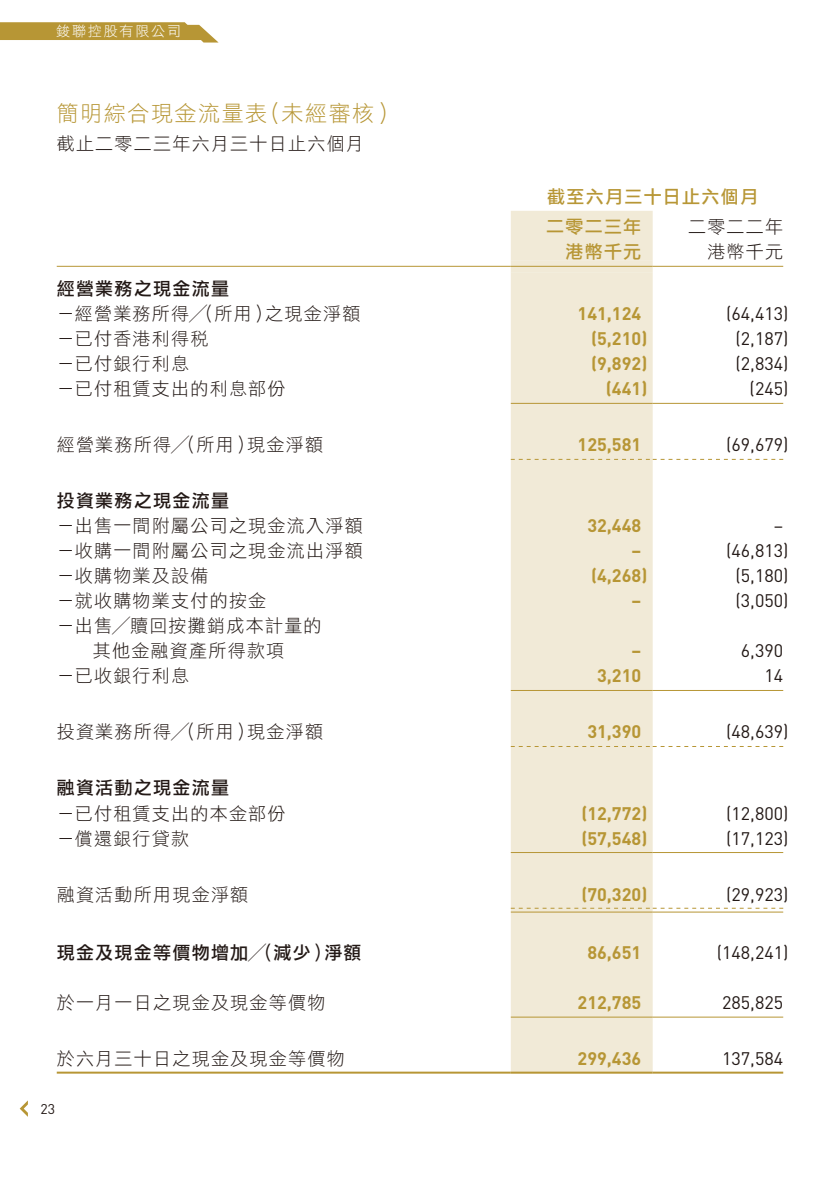
<style>
.page{position:relative;width:840px;height:1191px;background:#fff}
.page>*{position:absolute;margin:0;border:0;box-sizing:border-box;transform-origin:0 0}
.t1{font:22px "DF Li Hei Std W3 E Ten B5 H";letter-spacing:.07em;color:#b79635}
.t2{font:18px/25px "DF Li Hei Std W3 E Ten B5 H";letter-spacing:.07em;color:#231916;text-align:center}
.t3{font:18px "DIN";color:#231916}
.t4{font:700 18px "DIN";color:#b79635}
.t5{font:18px "DF Li Hei Std W5 E Ten B5 H";letter-spacing:.07em;color:#231916}
.t6{font:18px/30.6px "DF Li Hei Std W5 E Ten B5 H";letter-spacing:.07em;color:#b79635}
.t7{font:14px "DF Li Hei Std W3 E Ten B5 H";letter-spacing:.13em;color:#fff}
.t8{font:14px "DIN";color:#231916}
</style>
<div class="page">
<svg style="left:0;top:22px;width:218px;height:21px"></svg>
<svg style="left:20px;top:1100px;width:8px;height:16px"></svg>
<div style="left:510px;top:211px;width:142px;height:860px;background:#f1ead7"></div>
<svg style="left:510px;top:261px;width:142px;height:12px;background:#f0e8d4"></svg>
<hr style="left:57px;top:266px;width:453px;height:1px;background:#b79635">
<hr style="left:510px;top:266px;width:142px;height:1px;background:#b79635">
<hr style="left:652px;top:266px;width:130px;height:1px;background:#b79635">
<hr style="left:510px;top:403px;width:142px;height:1px;background:#b79635">
<hr style="left:652px;top:403px;width:130px;height:1px;background:#b79635">
<svg style="left:510px;top:459px;width:272px;height:1px"></svg>
<hr style="left:510px;top:690px;width:142px;height:1px;background:#b79635">
<hr style="left:652px;top:690px;width:130px;height:1px;background:#b79635">
<svg style="left:510px;top:746px;width:272px;height:1px"></svg>
<hr style="left:510px;top:852px;width:142px;height:1px;background:#b79635">
<hr style="left:652px;top:852px;width:130px;height:1px;background:#b79635">
<hr style="left:510px;top:911px;width:142px;height:1px;background:#b79635">
<svg style="left:510px;top:907px;width:272px;height:1px"></svg>
<hr style="left:652px;top:911px;width:130px;height:1px;background:#b79635">
<hr style="left:510px;top:1016px;width:142px;height:1px;background:#b79635">
<hr style="left:652px;top:1016px;width:130px;height:1px;background:#b79635">
<hr style="left:57px;top:1071px;width:453px;height:2px;background:#b79635">
<hr style="left:510px;top:1071px;width:142px;height:2px;background:#b79635">
<hr style="left:652px;top:1071px;width:130px;height:2px;background:#b79635">
<p class="t7" style="left:56px;top:26px;width:126px">鋑聯控股有限公司</p>
<p class="t1" style="left:57px;top:104px;width:341px">簡明綜合現金流量表（未經審核）</p>
<p class="t2" style="left:57px;top:133px;width:308px">截止二零二三年六月三十日止六個月</p>
<p class="t6" style="left:546px;top:183px;width:213px">截至六月三十日止六個月二零二三年</p>
<p class="t2" style="left:687px;top:216px;width:97px">二零二二年</p>
<p class="t6" style="left:565px;top:239px;width:77px">港幣千元</p>
<p class="t2" style="left:707px;top:241px;width:77px">港幣千元</p>
<p class="t5" style="left:57px;top:282px;width:174px">經營業務之現金流量</p>
<p class="t2" style="left:57px;top:303px;width:305px">－經營業務所得╱（所用）之現金淨額</p>
<p class="t4" style="left:577px;top:302px;width:65px">141,124</p>
<p class="t3" style="left:725px;top:307px;width:64px">(64,413)</p>
<p class="t2" style="left:57px;top:328px;width:153px">－已付香港利得稅</p>
<p class="t4" style="left:590px;top:327px;width:58px">(5,210)</p>
<p class="t3" style="left:735px;top:332px;width:55px">(2,187)</p>
<p class="t2" style="left:57px;top:353px;width:134px">－已付銀行利息</p>
<p class="t4" style="left:590px;top:352px;width:58px">(9,892)</p>
<p class="t3" style="left:735px;top:357px;width:55px">(2,834)</p>
<p class="t2" style="left:57px;top:378px;width:230px">－已付租賃支出的利息部份</p>
<p class="t4" style="left:605px;top:377px;width:43px">(441)</p>
<p class="t3" style="left:749px;top:382px;width:40px">(245)</p>
<p class="t2" style="left:57px;top:434px;width:268px">經營業務所得╱（所用）現金淨額</p>
<p class="t4" style="left:577px;top:433px;width:65px">125,581</p>
<p class="t3" style="left:725px;top:438px;width:64px">(69,679)</p>
<p class="t5" style="left:57px;top:494px;width:174px">投資業務之現金流量</p>
<p class="t2" style="left:57px;top:515px;width:307px">－出售一間附屬公司之現金流入淨額</p>
<p class="t4" style="left:587px;top:514px;width:55px">32,448</p>
<p class="t3" style="left:773px;top:519px;width:11px">–</p>
<p class="t2" style="left:57px;top:540px;width:307px">－收購一間附屬公司之現金流出淨額</p>
<p class="t4" style="left:631px;top:539px;width:11px">–</p>
<p class="t3" style="left:725px;top:544px;width:64px">(46,813)</p>
<p class="t2" style="left:57px;top:565px;width:153px">－收購物業及設備</p>
<p class="t4" style="left:590px;top:564px;width:58px">(4,268)</p>
<p class="t3" style="left:735px;top:569px;width:55px">(5,180)</p>
<p class="t2" style="left:57px;top:590px;width:211px">－就收購物業支付的按金</p>
<p class="t4" style="left:631px;top:589px;width:11px">–</p>
<p class="t3" style="left:735px;top:594px;width:55px">(3,050)</p>
<p class="t2" style="left:57px;top:615px;width:266px">－出售╱贖回按攤銷成本計量的其他金融資產所得款項</p>
<p class="t4" style="left:631px;top:639px;width:11px">–</p>
<p class="t3" style="left:740px;top:644px;width:44px">6,390</p>
<p class="t2" style="left:57px;top:665px;width:134px">－已收銀行利息</p>
<p class="t4" style="left:597px;top:664px;width:46px">3,210</p>
<p class="t3" style="left:764px;top:669px;width:20px">14</p>
<p class="t2" style="left:57px;top:721px;width:268px">投資業務所得╱（所用）現金淨額</p>
<p class="t4" style="left:587px;top:720px;width:55px">31,390</p>
<p class="t3" style="left:725px;top:725px;width:64px">(48,639)</p>
<p class="t5" style="left:57px;top:781px;width:174px">融資活動之現金流量</p>
<p class="t2" style="left:57px;top:802px;width:230px">－已付租賃支出的本金部份</p>
<p class="t4" style="left:581px;top:801px;width:67px">(12,772)</p>
<p class="t3" style="left:725px;top:806px;width:64px">(12,800)</p>
<p class="t2" style="left:57px;top:827px;width:134px">－償還銀行貸款</p>
<p class="t4" style="left:581px;top:826px;width:67px">(57,548)</p>
<p class="t3" style="left:725px;top:831px;width:64px">(17,123)</p>
<p class="t2" style="left:57px;top:883px;width:193px">融資活動所用現金淨額</p>
<p class="t4" style="left:581px;top:882px;width:67px">(70,320)</p>
<p class="t3" style="left:725px;top:887px;width:64px">(29,923)</p>
<p class="t5" style="left:57px;top:945px;width:306px">現金及現金等價物增加╱（減少）淨額</p>
<p class="t4" style="left:587px;top:940px;width:55px">86,651</p>
<p class="t3" style="left:716px;top:946px;width:73px">(148,241)</p>
<p class="t2" style="left:57px;top:992px;width:270px">於一月一日之現金及現金等價物</p>
<p class="t4" style="left:577px;top:990px;width:65px">212,785</p>
<p class="t3" style="left:721px;top:996px;width:63px">285,825</p>
<p class="t2" style="left:57px;top:1048px;width:289px">於六月三十日之現金及現金等價物</p>
<p class="t4" style="left:577px;top:1046px;width:65px">299,436</p>
<p class="t3" style="left:721px;top:1052px;width:63px">137,584</p>
<p class="t8" style="left:41px;top:1104px;width:16px">23</p>
</div>
